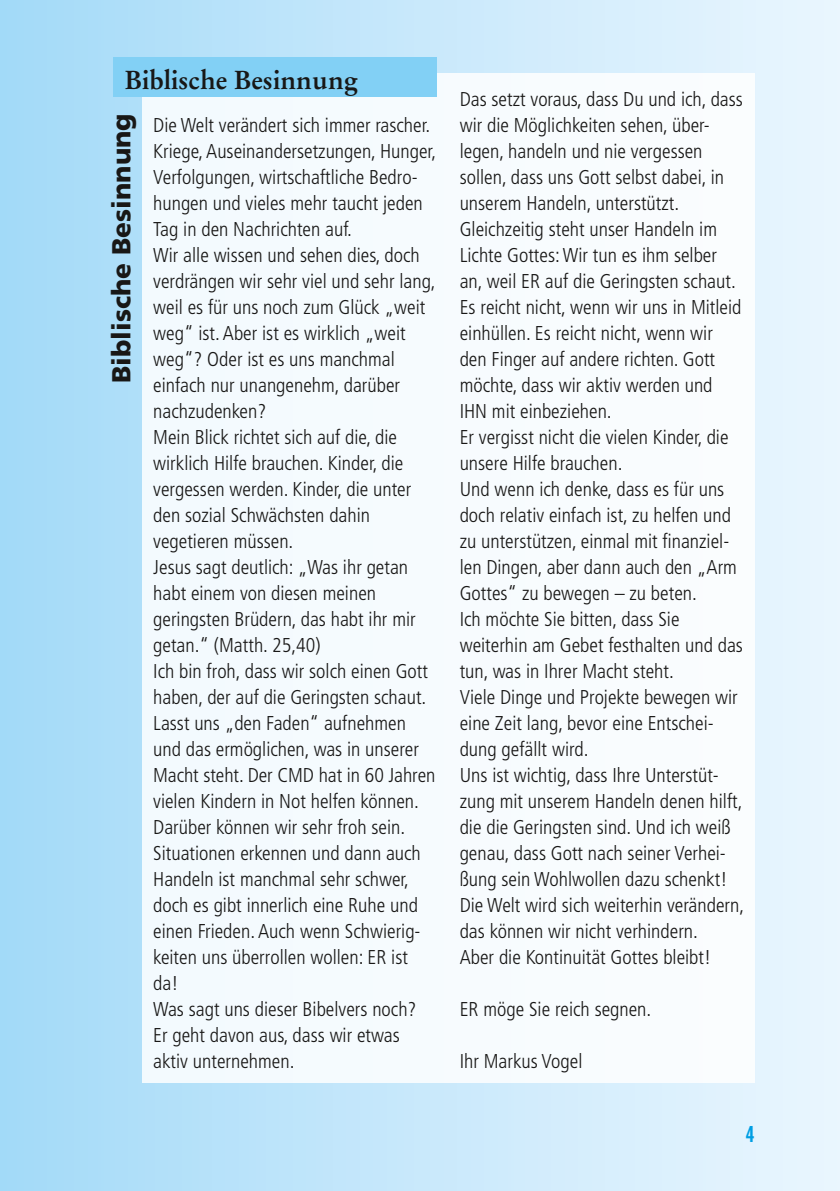
<style>
.page{position:relative;width:840px;height:1191px;background:#fff}
.page>*{position:absolute;margin:0;border:0;box-sizing:border-box;transform-origin:0 0}
.t1{font:900 26px "Frutiger LT Std";color:#181716}
.t2{font:700 26px "Stempel Garamond LT Std";color:#181716}
.t3{font:700 condensed 24px "Nimbus Sans D";color:#009ee3}
.t4{font:300 condensed 20px/26px "Frutiger LT Std";color:#181716}
</style>
<div class="page">
<div style="left:0;top:0;width:839px;height:1191px;background:linear-gradient(to right,#a4daf8,#ebf6fe)"></div>
<div style="left:142px;top:74px;width:612px;height:1009px;background:#f7fbfe"></div>
<div style="left:113px;top:57px;width:324px;height:39px;background:#82d0f5"></div>
<h1 class="t2" style="left:125px;top:64px;width:235px">Biblische Besinnung</h1>
<h1 class="t1" style="left:106px;top:383px;width:271px;rotate:-90deg">Biblische Besinnung</h1>
<p class="t4" style="left:153px;top:112px;width:284px">Die Welt verändert sich immer rascher.<br>Kriege, Auseinandersetzungen, Hunger,<br>Verfolgungen, wirtschaftliche Bedro&shy;hungen und vieles mehr taucht jeden<br>Tag in den Nachrichten auf.<br>Wir alle wissen und sehen dies, doch verdrängen wir sehr viel und sehr lang, weil es für uns noch zum Glück „weit weg“ ist. Aber ist es wirklich „weit weg“? Oder ist es uns manchmal einfach nur unangenehm, darüber nachzudenken?<br>Mein Blick richtet sich auf die, die wirklich Hilfe brauchen. Kinder, die vergessen werden. Kinder, die unter den sozial Schwächsten dahin vegetieren müssen.<br>Jesus sagt deutlich: „Was ihr getan habt einem von diesen meinen geringsten Brüdern, das habt ihr mir getan.“ (Matth. 25,40)<br>Ich bin froh, dass wir solch einen Gott haben, der auf die Geringsten schaut.<br>Lasst uns „den Faden“ aufnehmen und das ermöglichen, was in unserer<br>Macht steht. Der CMD hat in 60 Jahren vielen Kindern in Not helfen können.<br>Darüber können wir sehr froh sein.<br>Situationen erkennen und dann auch<br>Handeln ist manchmal sehr schwer, doch es gibt innerlich eine Ruhe und einen Frieden. Auch wenn Schwierig&shy;keiten uns überrollen wollen: ER ist da!<br>Was sagt uns dieser Bibelvers noch?<br>Er geht davon aus, dass wir etwas aktiv unternehmen.</p>
<p class="t4" style="left:459px;top:86px;width:286px">Das setzt voraus, dass Du und ich, dass wir die Möglichkeiten sehen, über&shy;legen, handeln und nie vergessen sollen, dass uns Gott selbst dabei, in unserem Handeln, unterstützt.<br>Gleichzeitig steht unser Handeln im Lichte Gottes: Wir tun es ihm selber an, weil ER auf die Geringsten schaut.<br>Es reicht nicht, wenn wir uns in Mitleid einhüllen. Es reicht nicht, wenn wir den Finger auf andere richten. Gott möchte, dass wir aktiv werden und IHN mit einbeziehen.<br>Er vergisst nicht die vielen Kinder, die unsere Hilfe brauchen.<br>Und wenn ich denke, dass es für uns doch relativ einfach ist, zu helfen und zu unterstützen, einmal mit finanziel&shy;len Dingen, aber dann auch den „Arm Gottes“ zu bewegen – zu beten.<br>Ich möchte Sie bitten, dass Sie weiterhin am Gebet festhalten und das tun, was in Ihrer Macht steht.<br>Viele Dinge und Projekte bewegen wir eine Zeit lang, bevor eine Entschei&shy;dung gefällt wird.<br>Uns ist wichtig, dass Ihre Unterstüt&shy;zung mit unserem Handeln denen hilft, die die Geringsten sind. Und ich weiß genau, dass Gott nach seiner Verhei&shy;ßung sein Wohlwollen dazu schenkt!<br>Die Welt wird sich weiterhin verändern, das können wir nicht verhindern.<br>Aber die Kontinuität Gottes bleibt!</p>
<p class="t4" style="left:459px;top:996px;width:193px">ER möge Sie reich segnen.</p>
<p class="t4" style="left:459px;top:1048px;width:124px">Ihr Markus Vogel</p>
<p class="t3" style="left:744px;top:1121px;width:11px">4</p>
</div>
